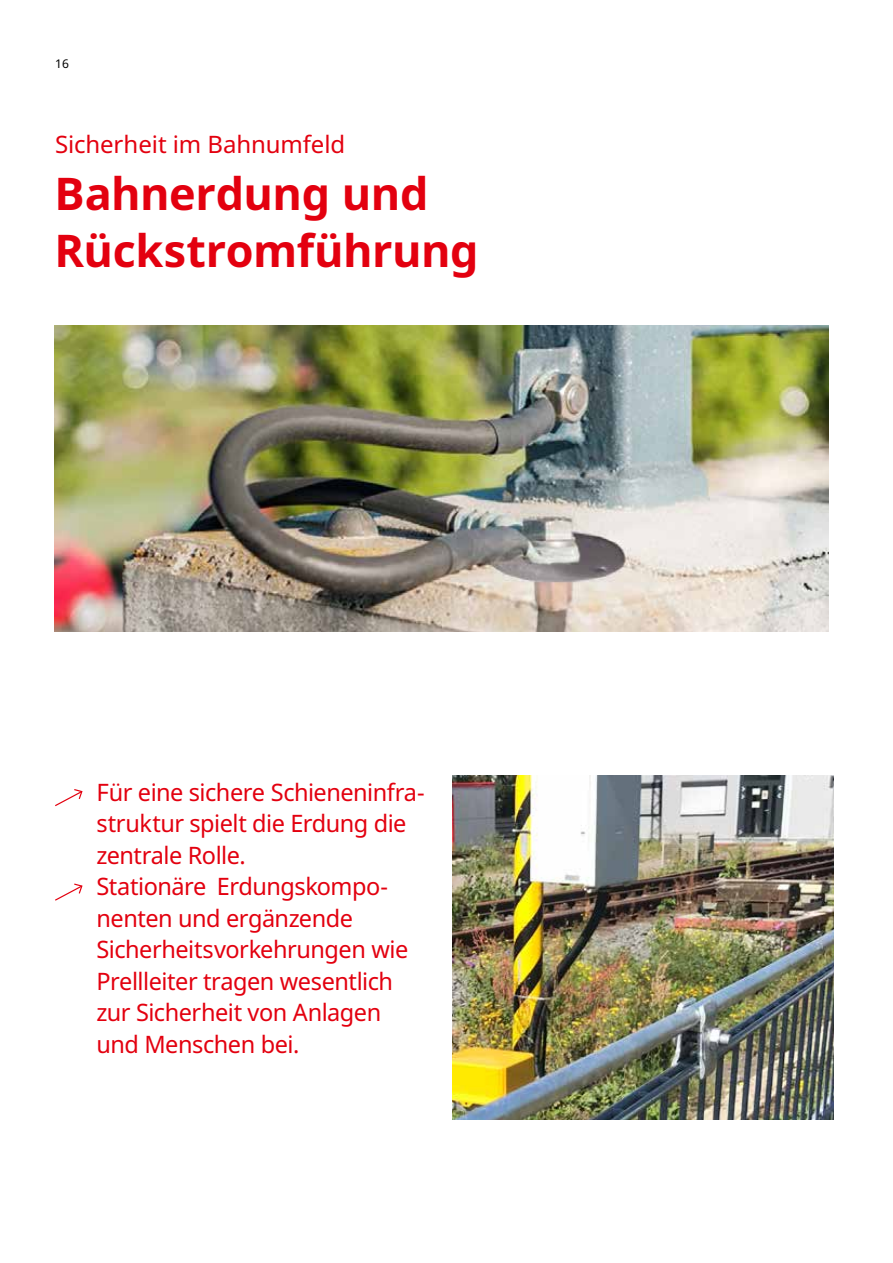
<style>
.page{position:relative;width:893px;height:1263px;background:#fff}
.page>*{position:absolute;margin:0;border:0;box-sizing:border-box;transform-origin:0 0}
.t1{font:700 45px/57px "Noto Sans";letter-spacing:-.01em;color:#e3000f}
.t2{font:24px/31.5px "Noto Sans";letter-spacing:-.02em;color:#e3000f}
.t3{font:12px "Noto Sans";color:#000}
</style>
<div class="page">
<img style="left:453px;top:775px;width:380px;height:345px">
<svg style="left:55px;top:789px;width:28px;height:18px"></svg>
<svg style="left:55px;top:883px;width:28px;height:18px"></svg>
<img style="left:55px;top:325px;width:774px;height:306px">
<p class="t3" style="left:55px;top:55px;width:15px">16</p>
<p class="t2" style="left:55px;top:129px;width:292px">Sicherheit im Bahnumfeld</p>
<h1 class="t1" style="left:55px;top:166px;width:426px">Bahnerdung und<br>Rückstromführung</h1>
<p class="t2" style="left:96px;top:777px;width:330px">Für eine sichere Schieneninfra&shy;struktur spielt die Erdung die zentrale Rolle.<br>Stationäre Erdungskompo&shy;nenten und ergänzende<br>Sicherheitsvorkehrungen wie<br>Prellleiter tragen wesentlich zur Sicherheit von Anlagen und Menschen bei.</p>
</div>
